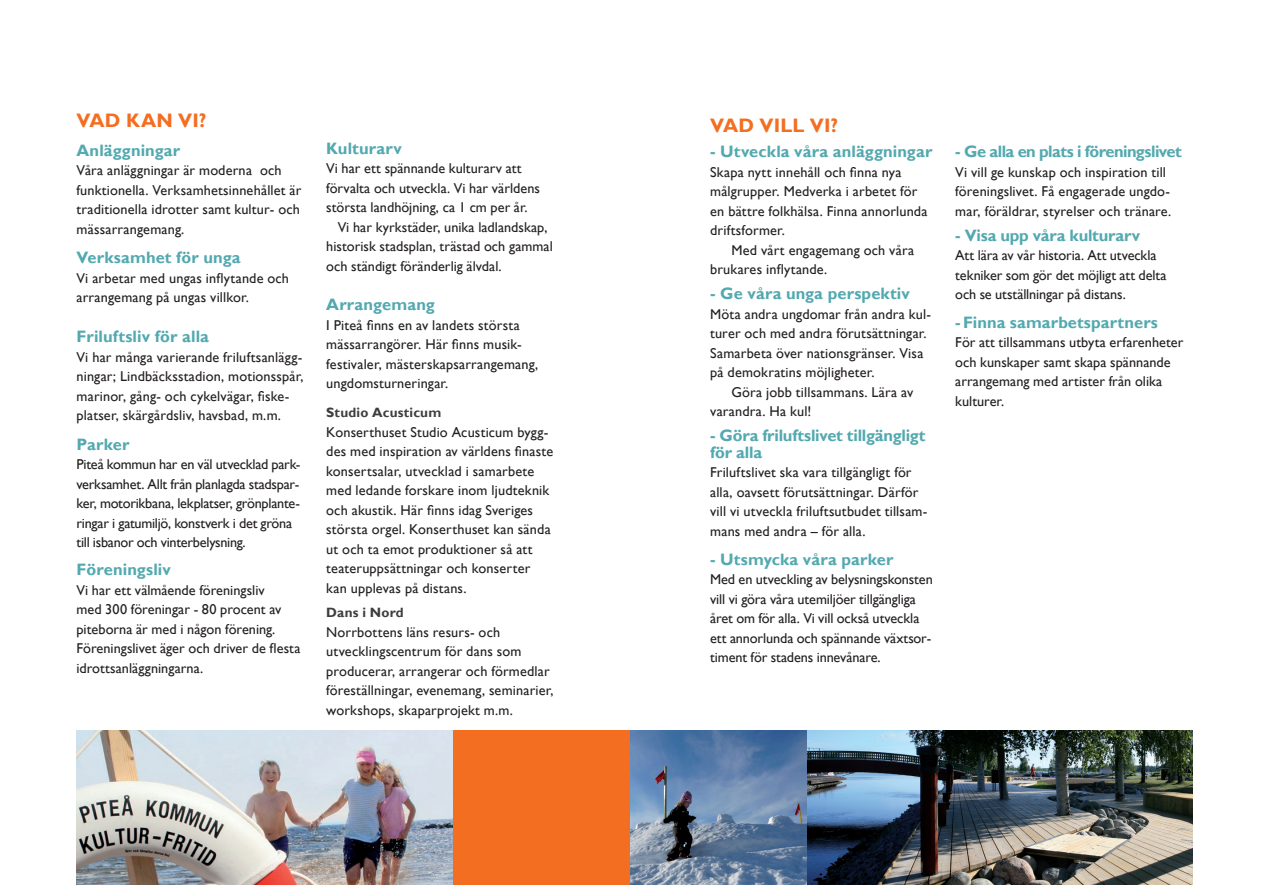
<style>
.page{position:relative;width:1263px;height:893px;background:#fff}
.page>*{position:absolute;margin:0;border:0;box-sizing:border-box;transform-origin:0 0}
.t1{font:700 19.5px "Gill Sans";letter-spacing:.005em;color:#f36e21}
.t2{font:700 16.5px/16.5px "Gill Sans";letter-spacing:.005em;color:#52a9af}
.t3{font:700 16.5px "Gill Sans";letter-spacing:-.03em;color:#52a9af}
.t4{font:14.25px/19.5px "Gill Sans";letter-spacing:.01em;color:#231f20}
.t5{font:14.25px/19.5px "Gill Sans";letter-spacing:-.01em;color:#231f20}
.t6{font:14.25px/19.5px "Gill Sans";letter-spacing:-.02em;color:#231f20}
.t7{font:700 13.5px "Gill Sans";letter-spacing:.015em;color:#3e3e3f}
</style>
<div class="page">
<img style="left:77px;top:730px;width:377px;height:155px">
<div style="left:454px;top:730px;width:177px;height:155px;background:#f36e21"></div>
<img style="left:631px;top:730px;width:562px;height:155px">
<h1 class="t1" style="left:77px;top:109px;width:131px">VAD KAN VI?</h1>
<p class="t2" style="left:77px;top:142px;width:105px">Anläggningar</p>
<p class="t4" style="left:77px;top:161px;width:226px">Våra anläggningar är moderna och funktionella. Verksamhetsinnehållet är traditionella idrotter samt kultur- och mässarrangemang.</p>
<p class="t2" style="left:77px;top:250px;width:166px">Verksamhet för unga</p>
<p class="t4" style="left:77px;top:268px;width:214px">Vi arbetar med ungas inflytande och arrangemang på ungas villkor.</p>
<p class="t2" style="left:77px;top:329px;width:134px">Friluftsliv för alla</p>
<p class="t4" style="left:77px;top:347px;width:229px">Vi har många varierande friluftsanlägg&shy;ningar; Lindbäcksstadion, motionsspår, marinor, gång- och cykelvägar, fiske&shy;platser, skärgårdsliv, havsbad, m.m.</p>
<p class="t2" style="left:77px;top:436px;width:55px">Parker</p>
<p class="t6" style="left:77px;top:455px;width:225px">Piteå kommun har en väl utvecklad park&shy;verksamhet. Allt från planlagda stadspar&shy;ker, motorikbana, lekplatser, grönplante&shy;ringar i gatumiljö, konstverk i det gröna till isbanor och vinterbelysning.</p>
<p class="t2" style="left:77px;top:562px;width:96px">Föreningsliv</p>
<p class="t4" style="left:77px;top:581px;width:225px">Vi har ett välmående föreningsliv<br>med 300 föreningar - 80 procent av piteborna är med i någon förening.<br>Föreningslivet äger och driver de flesta idrottsanläggningarna.</p>
<p class="t2" style="left:326px;top:140px;width:77px">Kulturarv</p>
<p class="t4" style="left:326px;top:159px;width:197px">Vi har ett spännande kulturarv att</p>
<p class="t4" style="left:326px;top:178px;width:215px">förvalta och utveckla. Vi har världens</p>
<p class="t4" style="left:326px;top:198px;width:203px">största landhöjning, ca 1 cm per år.</p>
<p class="t4" style="left:338px;top:217px;width:211px">Vi har kyrkstäder, unika ladlandskap,</p>
<p class="t4" style="left:326px;top:237px;width:228px">historisk stadsplan, trästad och gammal</p>
<p class="t4" style="left:326px;top:256px;width:177px">och ständigt föränderlig älvdal.</p>
<p class="t2" style="left:326px;top:297px;width:110px">Arrangemang</p>
<p class="t4" style="left:326px;top:315px;width:213px">I Piteå finns en av landets största mässarrangörer. Här finns musik&shy;festivaler, mästerskapsarrangemang, ungdomsturneringar.</p>
<p class="t7" style="left:326px;top:404px;width:117px">Studio Acusticum</p>
<p class="t4" style="left:326px;top:422px;width:229px">Konserthuset Studio Acusticum bygg&shy;des med inspiration av världens finaste konsertsalar, utvecklad i samarbete med ledande forskare inom ljudteknik och akustik. Här finns idag Sveriges största orgel. Konserthuset kan sända ut och ta emot produktioner så att teateruppsättningar och konserter kan upplevas på distans.</p>
<p class="t7" style="left:326px;top:604px;width:79px">Dans i Nord</p>
<p class="t4" style="left:326px;top:622px;width:229px">Norrbottens läns resurs- och utvecklingscentrum för dans som producerar, arrangerar och förmedlar föreställningar, evenemang, seminarier, workshops, skaparprojekt m.m.</p>
<h1 class="t1" style="left:710px;top:114px;width:129px">VAD VILL VI?</h1>
<p class="t2" style="left:710px;top:144px;width:224px">- Utveckla våra anläggningar</p>
<p class="t4" style="left:710px;top:162px;width:219px">Skapa nytt innehåll och finna nya målgrupper. Medverka i arbetet för en bättre folkhälsa. Finna annorlunda driftsformer.</p>
<p class="t4" style="left:710px;top:240px;width:205px;text-indent:21px">Med vårt engagemang och våra brukares inflytande.</p>
<p class="t2" style="left:710px;top:286px;width:201px">- Ge våra unga perspektiv</p>
<p class="t4" style="left:710px;top:304px;width:222px">Möta andra ungdomar från andra kul&shy;turer och med andra förutsättningar.<br>Samarbeta över nationsgränser. Visa på demokratins möjligheter.</p>
<p class="t4" style="left:710px;top:382px;width:205px;text-indent:21px">Göra jobb tillsammans. Lära av varandra. Ha kul!</p>
<p class="t2" style="left:710px;top:428px;width:217px">- Göra friluftslivet tillgängligt för alla</p>
<p class="t4" style="left:710px;top:463px;width:219px">Friluftslivet ska vara tillgängligt för alla, oavsett förutsättningar. Därför vill vi utveckla friluftsutbudet tillsam&shy;mans med andra – för alla.</p>
<p class="t2" style="left:710px;top:551px;width:185px">- Utsmycka våra parker</p>
<p class="t5" style="left:710px;top:570px;width:224px">Med en utveckling av belysningskonsten vill vi göra våra utemiljöer tillgängliga året om för alla. Vi vill också utveckla ett annorlunda och spännande växtsor&shy;timent för stadens innevånare.</p>
<p class="t3" style="left:955px;top:142px;width:228px">- Ge alla en plats i föreningslivet</p>
<p class="t4" style="left:955px;top:162px;width:217px">Vi vill ge kunskap och inspiration till föreningslivet. Få engagerade ungdo&shy;mar, föräldrar, styrelser och tränare.</p>
<p class="t2" style="left:955px;top:227px;width:186px">- Visa upp våra kulturarv</p>
<p class="t5" style="left:955px;top:246px;width:213px">Att lära av vår historia. Att utveckla tekniker som gör det möjligt att delta och se utställningar på distans.</p>
<p class="t2" style="left:955px;top:314px;width:204px">- Finna samarbetspartners</p>
<p class="t4" style="left:955px;top:333px;width:230px">För att tillsammans utbyta erfarenheter och kunskaper samt skapa spännande arrangemang med artister från olika kulturer.</p>
</div>
